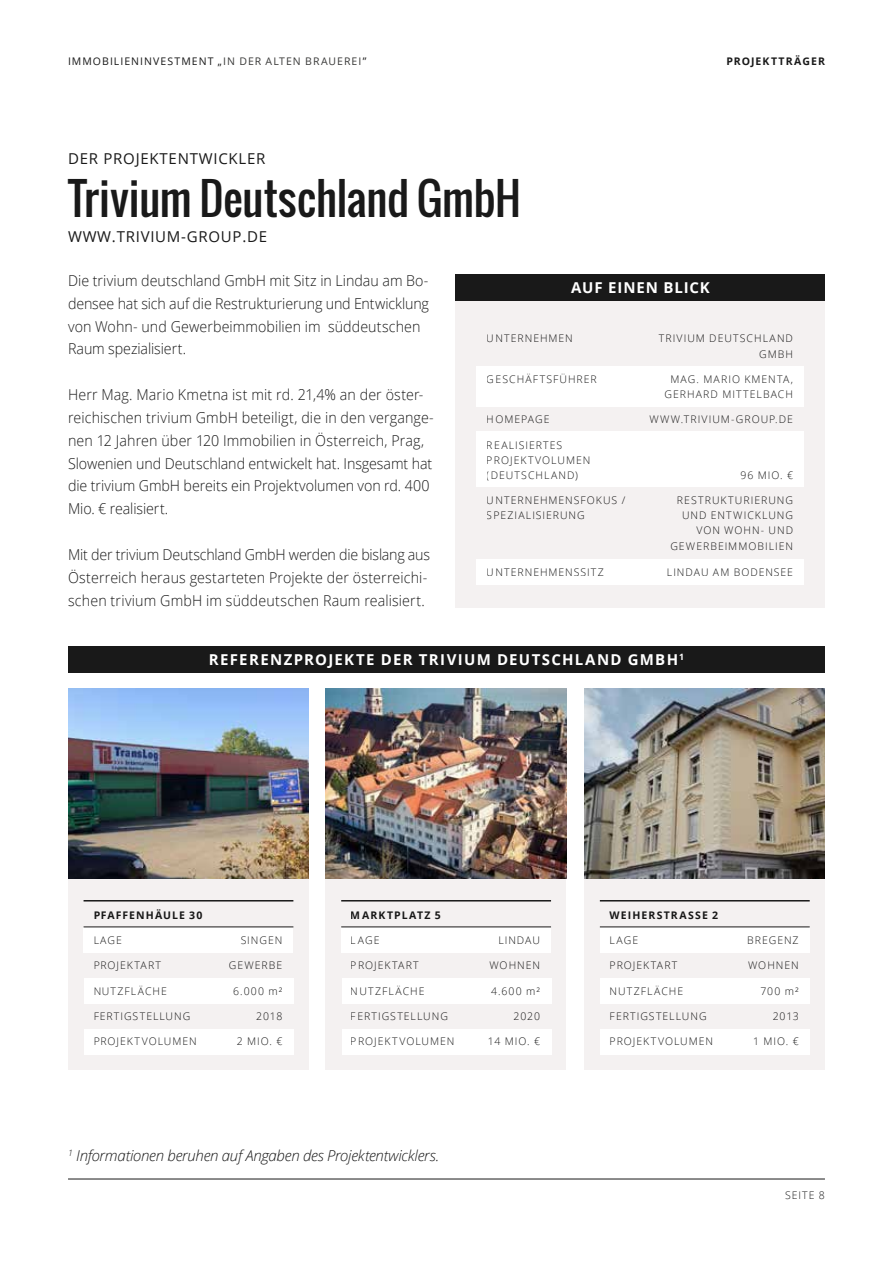
<style>
.page{position:relative;width:893px;height:1263px;background:#fff}
.page>*{position:absolute;margin:0;border:0;box-sizing:border-box;transform-origin:0 0}
.t1{font:43.5px "Oswald";letter-spacing:-.005em;color:#191919}
.t2{font:300 15px/22.8px "Open Sans";letter-spacing:.005em;color:#191919;scale:.95 1}
.t3{font:italic 300 15px "Open Sans";letter-spacing:-.02em;color:#191919}
.t4{font:700 15px "Open Sans";letter-spacing:.085em;color:#fff}
.t5{font:15px "Open Sans";letter-spacing:.05em;color:#191919}
.t6{font:700 15px "Open Sans";letter-spacing:.055em;color:#fff}
.t7{font:300 10.5px/15px "Open Sans";letter-spacing:.095em;color:#191919;text-align:right}
.t8{font:700 10.5px "Open Sans";letter-spacing:.105em;color:#191919}
.t9{font:10.5px "Open Sans";letter-spacing:.095em;color:#191919}
.s1{color:#3a3a39}
</style>
<div class="page">
<hr style="left:68px;top:1178px;width:757px;height:1px;background:#191919">
<div style="left:455px;top:300px;width:370px;height:308px;background:#f4f1f1"></div>
<div style="left:455px;top:274px;width:370px;height:26px;background:#191919"></div>
<div style="left:476px;top:366px;width:328px;height:40px;background:#fff"></div>
<div style="left:476px;top:431px;width:328px;height:56px;background:#fff"></div>
<div style="left:476px;top:559px;width:328px;height:26px;background:#fff"></div>
<div style="left:68px;top:879px;width:241px;height:190px;background:#f4f1f1"></div>
<img style="left:68px;top:688px;width:241px;height:191px">
<div style="left:326px;top:879px;width:240px;height:190px;background:#f4f1f1"></div>
<div style="left:584px;top:879px;width:241px;height:190px;background:#f4f1f1"></div>
<div style="left:342px;top:978px;width:209px;height:26px;background:#fff"></div>
<div style="left:85px;top:978px;width:209px;height:26px;background:#fff"></div>
<div style="left:84px;top:927px;width:209px;height:26px;background:#fff"></div>
<hr style="left:84px;top:926px;width:209px;height:1px;background:#191919">
<hr style="left:84px;top:900px;width:209px;height:1px;background:#191919">
<img style="left:326px;top:688px;width:240px;height:191px">
<div style="left:341px;top:927px;width:210px;height:26px;background:#fff"></div>
<hr style="left:341px;top:926px;width:210px;height:1px;background:#191919">
<hr style="left:341px;top:900px;width:210px;height:1px;background:#191919">
<img style="left:584px;top:688px;width:241px;height:191px">
<div style="left:600px;top:927px;width:209px;height:26px;background:#fff"></div>
<div style="left:600px;top:978px;width:209px;height:26px;background:#fff"></div>
<hr style="left:600px;top:926px;width:210px;height:1px;background:#191919">
<hr style="left:600px;top:900px;width:210px;height:1px;background:#191919">
<div style="left:68px;top:646px;width:757px;height:26px;background:#191919"></div>
<div style="left:85px;top:1030px;width:209px;height:25px;background:#fff"></div>
<div style="left:342px;top:1030px;width:210px;height:25px;background:#fff"></div>
<div style="left:600px;top:1030px;width:209px;height:25px;background:#fff"></div>
<p class="t9" style="left:68px;top:54px;width:300px">IMMOBILIENINVESTMENT „<span class="s1">IN DER ALTEN BRAUEREI</span>”</p>
<p class="t5" style="left:68px;top:149px;width:199px">DER PROJEKTENTWICKLER</p>
<h1 class="t1" style="left:68px;top:165px;width:455px">Trivium Deutschland GmbH</h1>
<p class="t5" style="left:68px;top:227px;width:201px">WWW.TRIVIUM-GROUP.DE</p>
<p class="t8" style="left:726px;top:54px;width:100px">PROJEKTTRÄGER</p>
<p class="t2" style="left:68px;top:269px;width:381px">Die trivium deutschland GmbH mit Sitz in Lindau am Bo&shy;densee hat sich auf die Restrukturierung und Entwicklung von Wohn- und Gewerbeimmobilien im süddeutschen Raum spezialisiert.</p>
<p class="t2" style="left:68px;top:383px;width:387px">Herr Mag. Mario Kmetna ist mit rd. 21,4% an der öster&shy;reichischen trivium GmbH beteiligt, die in den vergange&shy;nen 12 Jahren über 120 Immobilien in Österreich, Prag, Slowenien und Deutschland entwickelt hat. Insgesamt hat die trivium GmbH bereits ein Projektvolumen von rd. 400<br>Mio. € realisiert.</p>
<p class="t2" style="left:68px;top:543px;width:383px">Mit der trivium Deutschland GmbH werden die bislang aus<br>Österreich heraus gestarteten Projekte der österreichi&shy;schen trivium GmbH im süddeutschen Raum realisiert.</p>
<p class="t6" style="left:571px;top:277px;width:140px">AUF EINEN BLICK</p>
<p class="t7" style="left:487px;top:330px;width:87px">UNTERNEHMEN</p>
<p class="t7" style="left:659px;top:329px;width:136px;line-height:16.2px">TRIVIUM DEUTSCHLAND<br>GMBH</p>
<p class="t7" style="left:487px;top:372px;width:111px">GESCHÄFTSFÜHRER</p>
<p class="t7" style="left:665px;top:372px;width:130px;text-align:center">MAG. MARIO KMENTA,<br>GERHARD MITTELBACH</p>
<p class="t7" style="left:487px;top:412px;width:64px">HOMEPAGE</p>
<p class="t7" style="left:649px;top:412px;width:145px">WWW.TRIVIUM-GROUP.DE</p>
<p class="t7" style="left:487px;top:437px;width:105px;text-align:left">REALISIERTES<br>PROJEKTVOLUMEN (DEUTSCHLAND)</p>
<p class="t7" style="left:740px;top:467px;width:54px">96 MIO. €</p>
<p class="t7" style="left:487px;top:492px;width:140px">UNTERNEHMENSFOKUS /</p>
<p class="t7" style="left:677px;top:492px;width:118px">RESTRUKTURIERUNG</p>
<p class="t7" style="left:487px;top:507px;width:99px">SPEZIALISIERUNG</p>
<p class="t7" style="left:682px;top:507px;width:112px">UND ENTWICKLUNG<br>VON WOHN- UND</p>
<p class="t7" style="left:670px;top:539px;width:124px">GEWERBEIMMOBILIEN</p>
<p class="t7" style="left:487px;top:564px;width:118px">UNTERNEHMENSSITZ</p>
<p class="t7" style="left:667px;top:564px;width:128px">LINDAU AM BODENSEE</p>
<p class="t4" style="left:209px;top:649px;width:477px">REFERENZPROJEKTE DER TRIVIUM DEUTSCHLAND GMBH<sup>1</sup></p>
<p class="t8" style="left:93px;top:907px;width:111px">PFAFFENHÄULE 30</p>
<p class="t7" style="left:93px;top:932px;width:30px">LAGE</p>
<p class="t7" style="left:241px;top:932px;width:43px">SINGEN</p>
<p class="t7" style="left:93px;top:958px;width:69px">PROJEKTART</p>
<p class="t7" style="left:229px;top:958px;width:55px">GEWERBE</p>
<p class="t7" style="left:93px;top:983px;width:75px">NUTZFLÄCHE</p>
<p class="t7" style="left:233px;top:983px;width:51px">6.000 m²</p>
<p class="t7" style="left:93px;top:1008px;width:98px">FERTIGSTELLUNG</p>
<p class="t7" style="left:256px;top:1008px;width:28px">2018</p>
<p class="t7" style="left:93px;top:1033px;width:105px">PROJEKTVOLUMEN</p>
<p class="t7" style="left:237px;top:1033px;width:47px">2 MIO. €</p>
<p class="t8" style="left:351px;top:907px;width:91px">MARKTPLATZ 5</p>
<p class="t7" style="left:351px;top:932px;width:30px">LAGE</p>
<p class="t7" style="left:498px;top:932px;width:43px">LINDAU</p>
<p class="t7" style="left:351px;top:958px;width:69px">PROJEKTART</p>
<p class="t7" style="left:489px;top:958px;width:52px">WOHNEN</p>
<p class="t7" style="left:351px;top:983px;width:75px">NUTZFLÄCHE</p>
<p class="t7" style="left:491px;top:983px;width:51px">4.600 m²</p>
<p class="t7" style="left:351px;top:1008px;width:98px">FERTIGSTELLUNG</p>
<p class="t7" style="left:514px;top:1008px;width:28px">2020</p>
<p class="t7" style="left:351px;top:1033px;width:105px">PROJEKTVOLUMEN</p>
<p class="t7" style="left:488px;top:1033px;width:54px">14 MIO. €</p>
<p class="t3" style="left:68px;top:1145px;width:373px"><sup>1</sup> Informationen beruhen auf Angaben des Projektentwicklers.</p>
<p class="t8" style="left:610px;top:907px;width:110px">WEIHERSTRASSE 2</p>
<p class="t7" style="left:610px;top:932px;width:30px">LAGE</p>
<p class="t7" style="left:747px;top:932px;width:53px">BREGENZ</p>
<p class="t7" style="left:610px;top:958px;width:69px">PROJEKTART</p>
<p class="t7" style="left:748px;top:958px;width:52px">WOHNEN</p>
<p class="t7" style="left:610px;top:983px;width:75px">NUTZFLÄCHE</p>
<p class="t7" style="left:760px;top:983px;width:40px">700 m²</p>
<p class="t7" style="left:610px;top:1008px;width:98px">FERTIGSTELLUNG</p>
<p class="t7" style="left:773px;top:1008px;width:27px">2013</p>
<p class="t7" style="left:610px;top:1033px;width:105px">PROJEKTVOLUMEN</p>
<p class="t7" style="left:753px;top:1033px;width:47px">1 MIO. €</p>
<p class="t7" style="left:785px;top:1187px;width:41px">SEITE 8</p>
</div>
